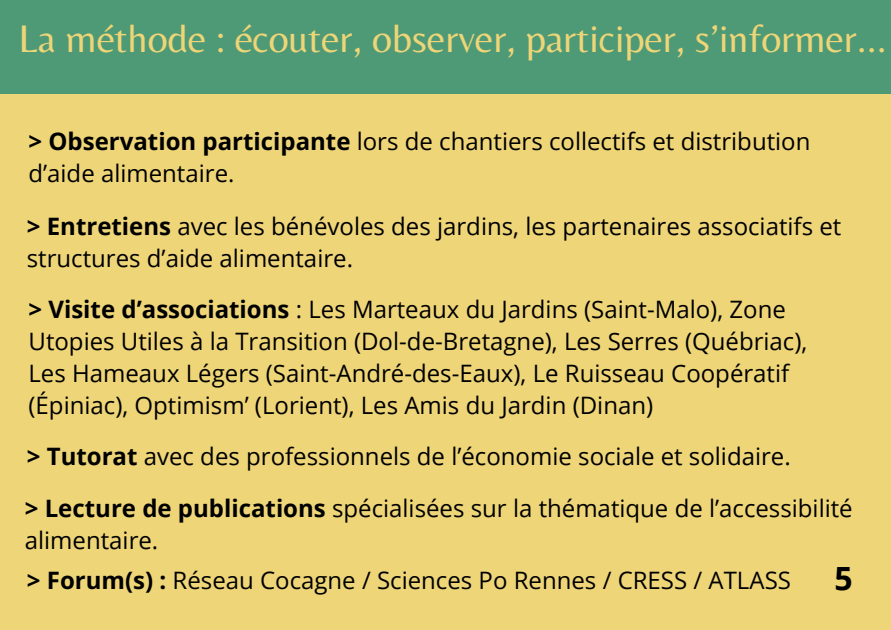
<style>
.page{position:relative;width:891px;height:630px;background:#eed578}
.page>*{position:absolute;margin:0;border:0;box-sizing:border-box;transform-origin:0 0}
.t1{font:40px "Belleza";color:#eed578}
.t2{font:700 32px "Open Sans";color:#000}
.t3{font:24px/32px "Open Sans";color:#000}
.s1{font-weight:700}
</style>
<div class="page">
<div style="left:0;top:0;width:891px;height:94px;background:#4f9a76"></div>
<h1 class="t1" style="left:18px;top:15px;width:870px">La méthode : écouter, observer, participer, s’informer...</h1>
<p class="t3" style="left:29px;top:124px;width:783px"><span class="s1">&gt; Observation participante</span> lors de chantiers collectifs et distribution d’aide alimentaire.</p>
<p class="t3" style="left:27px;top:209px;width:816px"><span class="s1">&gt; Entretiens</span> avec les bénévoles des jardins, les partenaires associatifs et structures d’aide alimentaire.</p>
<p class="t3" style="left:29px;top:292px;width:780px"><span class="s1">&gt; Visite d’associations</span> : Les Marteaux du Jardins (Saint-Malo), Zone Utopies Utiles à la Transition (Dol-de-Bretagne), Les Serres (Québriac), Les Hameaux Légers (Saint-André-des-Eaux), Le Ruisseau Coopératif (Épiniac), Optimism’ (Lorient), Les Amis du Jardin (Dinan)</p>
<p class="t3" style="left:27px;top:440px;width:765px"><span class="s1">&gt; Tutorat</span> avec des professionnels de l’économie sociale et solidaire.</p>
<p class="t3" style="left:25px;top:491px;width:829px"><span class="s1">&gt; Lecture de publications</span> spécialisées sur la thématique de l’accessibilité alimentaire.</p>
<p class="t3" style="left:27px;top:563px;width:766px"><span class="s1">&gt; Forum(s) :</span> Réseau Cocagne / Sciences Po Rennes / CRESS / ATLASS</p>
<h2 class="t2" style="left:834px;top:556px;width:20px">5</h2>
</div>
